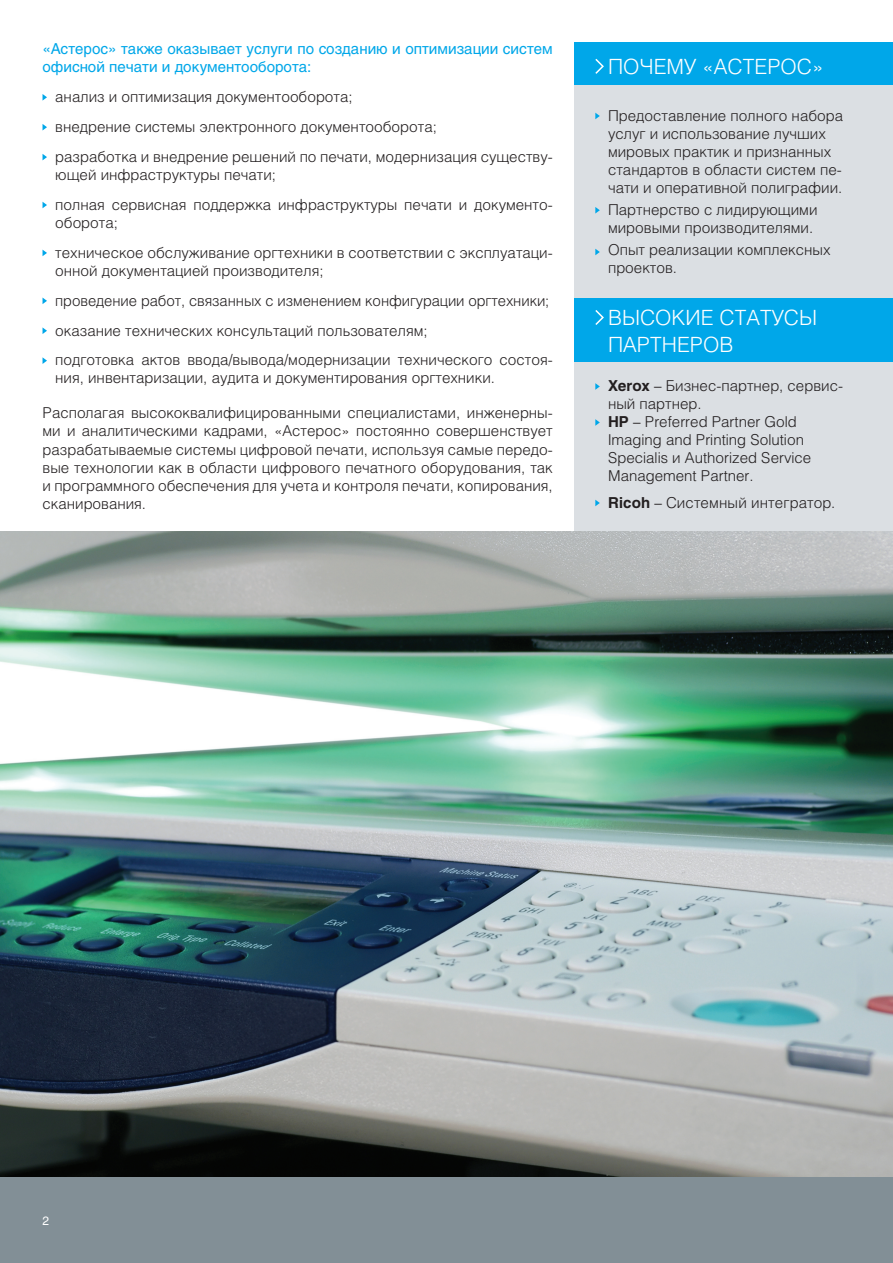
<style>
.page{position:relative;width:893px;height:1263px;background:#fff}
.page>*{position:absolute;margin:0;border:0;box-sizing:border-box;transform-origin:0 0}
._02podzag_white{font:300 21px/27px "Helios";letter-spacing:.09em;color:#fff}
._03text_mark{font:300 15px/18px "Helios";color:#231f20}
._01text{font:300 15px/18px "Helios";color:#231f20;text-align:justify}
._01text-2{font:15px/18px "Helios C";color:#00a7e9}
.t1{font:12px "Helios";color:#fff}
.s1{font-family:"Helios C";font-weight:700}
</style>
<div class="page">
<div style="left:574px;top:69px;width:319px;height:1118px;background:#dbdfe3"></div>
<img style="left:0;top:531px;width:893px;height:647px">
<div style="left:0;top:1178px;width:893px;height:85px;background:#828f96"></div>
<div style="left:574px;top:298px;width:319px;height:64px;background:#00a7e9"></div>
<div style="left:574px;top:43px;width:319px;height:42px;background:#00a7e9"></div>
<svg style="left:43px;top:94px;width:4px;height:7px"></svg>
<svg style="left:43px;top:124px;width:4px;height:6px"></svg>
<svg style="left:43px;top:154px;width:4px;height:6px"></svg>
<svg style="left:43px;top:202px;width:4px;height:6px"></svg>
<svg style="left:43px;top:250px;width:4px;height:6px"></svg>
<svg style="left:43px;top:298px;width:4px;height:6px"></svg>
<svg style="left:43px;top:328px;width:4px;height:6px"></svg>
<svg style="left:43px;top:357px;width:4px;height:7px"></svg>
<svg style="left:595px;top:310px;width:9px;height:15px"></svg>
<svg style="left:595px;top:383px;width:5px;height:7px"></svg>
<svg style="left:595px;top:419px;width:5px;height:7px"></svg>
<svg style="left:595px;top:500px;width:5px;height:6px"></svg>
<svg style="left:595px;top:58px;width:9px;height:16px"></svg>
<svg style="left:595px;top:113px;width:5px;height:6px"></svg>
<svg style="left:595px;top:207px;width:5px;height:7px"></svg>
<svg style="left:595px;top:249px;width:5px;height:6px"></svg>
<p class="_01text-2" style="left:43px;top:40px;width:512px">«Астерос» также оказывает услуги по созданию и оптимизации систем офисной печати и документооборота:</p>
<p class="_03text_mark" style="left:55px;top:88px;width:299px">анализ и оптимизация документооборота;</p>
<p class="_03text_mark" style="left:55px;top:117px;width:383px">внедрение системы электронного документооборота;</p>
<p class="_03text_mark" style="left:55px;top:147px;width:499px">разработка и внедрение решений по печати, модернизация существу&shy;ющей инфраструктуры печати;</p>
<p class="_03text_mark" style="left:55px;top:195px;width:499px">полная сервисная поддержка инфраструктуры печати и документо&shy;оборота;</p>
<p class="_03text_mark" style="left:55px;top:243px;width:499px">техническое обслуживание оргтехники в соответствии с эксплуатаци&shy;онной документацией производителя;</p>
<p class="_03text_mark" style="left:55px;top:291px;width:496px">проведение работ, связанных с изменением конфигурации оргтехники;</p>
<p class="_03text_mark" style="left:55px;top:321px;width:374px">оказание технических консультаций пользователям;</p>
<p class="_03text_mark" style="left:55px;top:351px;width:499px">подготовка актов ввода/вывода/модернизации технического состоя&shy;ния, инвентаризации, аудита и документирования оргтехники.</p>
<p class="_01text" style="left:43px;top:404px;width:512px">Располагая высококвалифицированными специалистами, инженерны&shy;ми и аналитическими кадрами, «Астерос» постоянно совершенствует разрабатываемые системы цифровой печати, используя самые передо&shy;вые технологии как в области цифрового печатного оборудования, так и программного обеспечения для учета и контроля печати, копирования, сканирования.</p>
<p class="_02podzag_white" style="left:608px;top:53px;width:217px">Почему «Астерос »</p>
<p class="_03text_mark" style="left:608px;top:106px;width:236px">Предоставление полного набора услуг и использование лучших мировых практик и признанных стандартов в области систем пе&shy;чати и оперативной полиграфии.</p>
<p class="_03text_mark" style="left:608px;top:200px;width:211px">Партнерство с лидирующими мировыми производителями.</p>
<p class="_03text_mark" style="left:608px;top:241px;width:224px;text-indent:-8px">Опыт реализации комплексных проектов.</p>
<p class="_02podzag_white" style="left:595px;top:304px;width:223px;text-indent:13px">Высокие статус ы пар</p>
<p class="_02podzag_white" style="left:650px;top:331px;width:82px">тнеров</p>
<p class="_03text_mark" style="left:608px;top:377px;width:236px"><span class="s1">Xerox</span> – Бизнес-партнер, сервис&shy;ный партнер.</p>
<p class="_03text_mark" style="left:608px;top:413px;width:205px"><span class="s1">HP</span> – Preferred Partner Gold<br>Imaging and Printing Solution<br>Specialis и Authorized Service<br>Management Partner.</p>
<p class="_01text" style="left:608px;top:493px;width:229px"><span class="s1">Ricoh</span> – Системный интегратор.</p>
<p class="t1" style="left:43px;top:1214px;width:8px">2</p>
</div>
